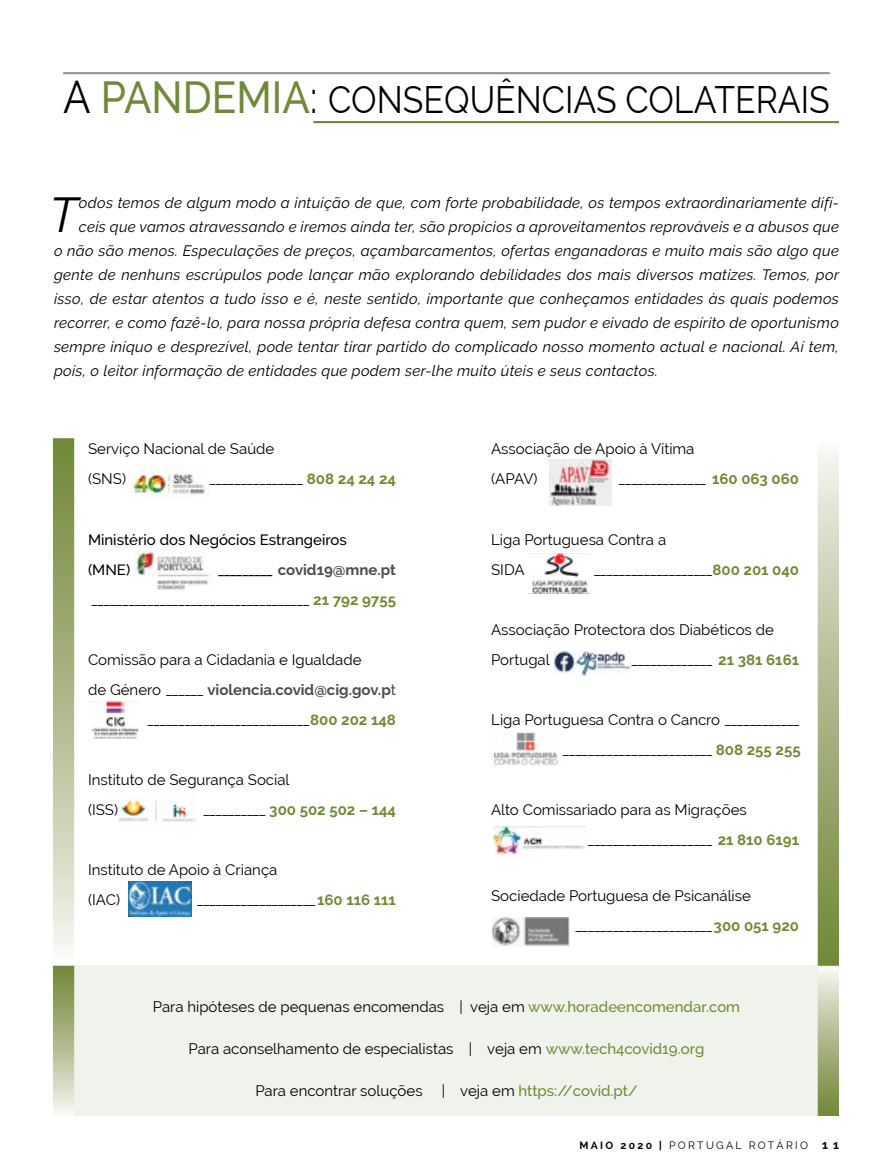
<style>
.page{position:relative;width:893px;height:1170px;background:#fff}
.page>*{position:absolute;margin:0;border:0;box-sizing:border-box;transform-origin:0 0}
.t1{font:italic 48.75px "Raleway";color:#000}
.t2{font:37.5px "Raleway";color:#000;scale:.9 1}
.t3{font:15px/30px "Raleway";color:#000}
.t4{font:italic 15px "Raleway";letter-spacing:.02em;color:#000}
.t5{font:700 15px "Raleway";color:#4d4d4f}
.t6{font:500 15px/30px "Raleway";color:#000}
.t7{font:500 15px "Raleway";color:#708939}
.t8{font:700 15px "Raleway";color:#708939}
.t9{font:10.5px "Raleway";letter-spacing:.22em;color:#000}
.s1{font-size:45px}
.s2{font-weight:500;font-size:45px;color:#708939}
.s3{font-weight:700;color:#708939}
.s4{font-weight:500}
.s5{font-weight:700;color:#4d4d4f}
.s6{font-weight:400;color:#000}
.s7{font-weight:500;color:#708939}
.s8{font-weight:700}
.s9{font-weight:700;font-size:12px}
</style>
<div class="page">
<div style="left:54px;top:965px;width:785px;height:150px;background:#f0f3eb"></div>
<hr style="left:63px;top:72px;width:767px;height:2px;background:#939598">
<hr style="left:313px;top:121px;width:526px;height:2px;background:#708939">
<img style="left:130px;top:465px;width:75px;height:31px">
<img style="left:134px;top:552px;width:75px;height:37px">
<img style="left:91px;top:701px;width:48px;height:38px">
<img style="left:119px;top:800px;width:77px;height:22px">
<img style="left:128px;top:881px;width:64px;height:35px">
<img style="left:549px;top:459px;width:63px;height:46px">
<img style="left:529px;top:553px;width:61px;height:40px">
<img style="left:553px;top:650px;width:78px;height:26px">
<img style="left:493px;top:732px;width:65px;height:33px">
<img style="left:493px;top:826px;width:92px;height:28px">
<img style="left:491px;top:917px;width:78px;height:29px">
<div style="left:53px;top:438px;width:21px;height:525px;background:linear-gradient(to bottom,#6d8330,#f5f3ef)"></div>
<div style="left:818px;top:440px;width:21px;height:525px;background:linear-gradient(to bottom,#f5f2ee,#6d832f)"></div>
<div style="left:53px;top:965px;width:21px;height:150px;background:linear-gradient(to bottom,#6c822f,#f4f1ec)"></div>
<div style="left:818px;top:966px;width:21px;height:149px;background:linear-gradient(to bottom,#f5f2ee,#6e8331)"></div>
<h2 class="t2" style="left:63px;top:77px;width:853px"><span class="s1">A</span> <span class="s2">PANDEMIA</span><span class="s1">:</span> CONSEQUÊNCIAS COLATERAIS</h2>
<h1 class="t1" style="left:50px;top:186px;width:30px">T</h1>
<p class="t4" style="left:79px;top:194px;width:762px">odos temos de algum modo a intuição de que, com forte probabilidade, os tempos extraordinariamente difí-</p>
<p class="t4" style="left:79px;top:218px;width:761px">ceis que vamos atravessando e iremos ainda ter, são propícios a aproveitamentos reprováveis e a abusos que</p>
<p class="t4" style="left:54px;top:242px;width:786px">o não são menos. Especulações de preços, açambarcamentos, ofertas enganadoras e muito mais são algo que</p>
<p class="t4" style="left:54px;top:266px;width:787px">gente de nenhuns escrúpulos pode lançar mão explorando debilidades dos mais diversos matizes. Temos, por</p>
<p class="t4" style="left:54px;top:290px;width:786px">isso, de estar atentos a tudo isso e é, neste sentido, importante que conheçamos entidades às quais podemos</p>
<p class="t4" style="left:54px;top:314px;width:786px">recorrer, e como fazê-lo, para nossa própria defesa contra quem, sem pudor e eivado de espírito de oportunismo</p>
<p class="t4" style="left:54px;top:338px;width:786px">sempre iníquo e desprezível, pode tentar tirar partido do complicado nosso momento actual e nacional. Aí tem,</p>
<p class="t4" style="left:54px;top:362px;width:605px">pois, o leitor informação de entidades que podem ser-lhe muito úteis e seus contactos.</p>
<p class="t3" style="left:88px;top:434px;width:188px">Serviço Nacional de Saúde (SNS)</p>
<p class="t3" style="left:210px;top:464px;width:188px">_______________ <span class="s3">808 24 24 24</span></p>
<p class="t6" style="left:88px;top:524px;width:260px">Ministério dos Negócios Estrangeiros (MNE)</p>
<p class="t3" style="left:91px;top:554px;width:306px;text-align:right"><span class="s4">_________</span> <span class="s5">covid19@mne.pt </span>___________________________________ <span class="s3">21 792 9755</span></p>
<p class="t3" style="left:88px;top:644px;width:275px">Comissão para a Cidadania e Igualdade</p>
<p class="t5" style="left:88px;top:680px;width:309px"><span class="s6">de Género ______</span> violencia.covid@cig.gov.p<span class="s4">t</span></p>
<p class="t3" style="left:147px;top:704px;width:250px">__________________________<span class="s3">800 202 148</span></p>
<p class="t3" style="left:88px;top:764px;width:203px">Instituto de Segurança Social (ISS)</p>
<p class="t8" style="left:203px;top:800px;width:194px"><span class="s6">__________</span> 300 502 502 – 144</p>
<p class="t3" style="left:88px;top:854px;width:191px">Instituto de Apoio à Criança (IAC)</p>
<p class="t3" style="left:197px;top:884px;width:200px">___________________<span class="s3">160 116 111</span></p>
<p class="t3" style="left:491px;top:434px;width:205px">Associação de Apoio à Vítima (APAV)</p>
<p class="t3" style="left:619px;top:464px;width:182px">______________ <span class="s3">160 063 060</span></p>
<p class="t3" style="left:491px;top:524px;width:177px">Liga Portuguesa Contra a<br>SIDA</p>
<p class="t3" style="left:594px;top:554px;width:207px">___________________<span class="s3">800 201 040</span></p>
<p class="t3" style="left:491px;top:614px;width:284px">Associação Protectora dos Diabéticos de<br>Portugal</p>
<p class="t3" style="left:631px;top:644px;width:169px">_____________ <span class="s3">21 381 6161</span></p>
<p class="t3" style="left:491px;top:704px;width:311px;text-align:right">Liga Portuguesa Contra o Cancro ____________ ________________________ <span class="s3">808 255 255</span></p>
<p class="t3" style="left:588px;top:794px;width:213px;text-indent:-97px">Alto Comissariado para as Migrações ____________________ <span class="s3">21 810 6191</span></p>
<p class="t3" style="left:575px;top:880px;width:225px;text-indent:-84px">Sociedade Portuguesa de Psicanálise ______________________<span class="s3">300 051 920</span></p>
<p class="t3" style="left:153px;top:991px;width:589px">Para hipóteses de pequenas encomendas | veja em <span class="s7">www.horadeencomendar.com</span></p>
<p class="t3" style="left:189px;top:1033px;width:517px">Para aconselhamento de especialistas | veja em <span class="s7">www.tech4covid19.org</span></p>
<p class="t3" style="left:255px;top:1075px;width:169px">Para encontrar soluções</p>
<p class="t7" style="left:442px;top:1081px;width:197px"><span class="s6">| veja em</span> https://covid.pt/</p>
<p class="t9" style="left:579px;top:1139px;width:261px"><span class="s8">MAIO 2020 |</span> PORTUGAL ROTÁRIO <span class="s9">1 1</span></p>
</div>
